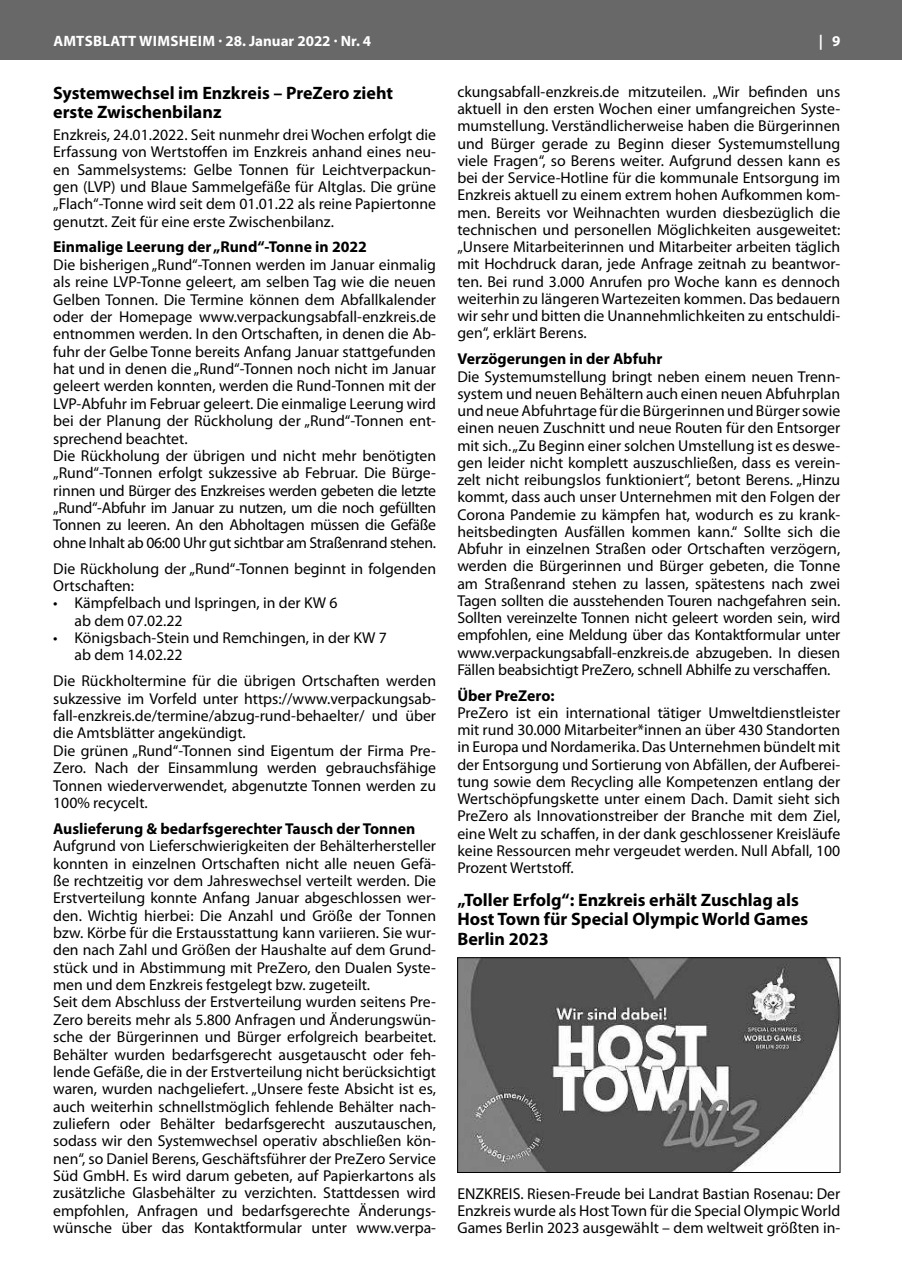
<style>
.page{position:relative;width:902px;height:1280px;background:#fff}
.page>*{position:absolute;margin:0;border:0;box-sizing:border-box;transform-origin:0 0}
.t1{font:700 18px/19.5px "Myriad Pro";color:#000}
.t2{font:15.75px/17.4px "Myriad Pro";color:#000}
.t3{font:700 15.75px "Myriad Pro";color:#000}
.t4{font:700 15px "Myriad Pro";letter-spacing:.01em;color:#fff}
</style>
<div class="page">
<div style="left:0;top:0;width:901px;height:60px;background:#676867"></div>
<img style="left:459px;top:959px;width:379px;height:212px">
<div style="left:457px;top:957px;width:383px;height:216px;border:1px solid #000"></div>
<p class="t4" style="left:53px;top:31px;width:319px">AMTSBLATT WIMSHEIM · 28. Januar 2022 · Nr. 4</p>
<p class="t4" style="left:818px;top:31px;width:23px">| 9</p>
<p class="t1" style="left:53px;top:82px;width:341px">Systemwechsel im Enzkreis – PreZero zieht erste Zwischenbilanz</p>
<p class="t2" style="left:53px;top:126px;width:384px;text-align:justify">Enzkreis, 24.01.2022. Seit nunmehr drei Wochen erfolgt die Erfassung von Wertstoffen im Enzkreis anhand eines neu&shy;en Sammelsystems: Gelbe Tonnen für Leichtverpackun&shy;gen (LVP) und Blaue Sammelgefäße für Altglas. Die grüne „Flach“-Tonne wird seit dem 01.01.22 als reine Papiertonne genutzt. Zeit für eine erste Zwischenbilanz.</p>
<p class="t3" style="left:53px;top:237px;width:315px">Einmalige Leerung der „Rund“-Tonne in 2022</p>
<p class="t2" style="left:53px;top:256px;width:384px">Die bisherigen „Rund“-Tonnen werden im Januar einmalig als reine LVP-Tonne geleert, am selben Tag wie die neuen Gelben Tonnen. Die Termine können dem Abfallkalender oder der Homepage www.verpackungsabfall-enzkreis.de entnommen werden. In den Ortschaften, in denen die Ab&shy;fuhr der Gelbe Tonne bereits Anfang Januar stattgefunden hat und in denen die „Rund“-Tonnen noch nicht im Januar geleert werden konnten, werden die Rund-Tonnen mit der LVP-Abfuhr im Februar geleert. Die einmalige Leerung wird bei der Planung der Rückholung der „Rund“-Tonnen ent&shy;sprechend beachtet.<br>Die Rückholung der übrigen und nicht mehr benötigten „Rund“-Tonnen erfolgt sukzessive ab Februar. Die Bürge&shy;rinnen und Bürger des Enzkreises werden gebeten die letzte „Rund“-Abfuhr im Januar zu nutzen, um die noch gefüllten Tonnen zu leeren. An den Abholtagen müssen die Gefäße ohne Inhalt ab 06:00 Uhr gut sichtbar am Straßenrand stehen.</p>
<p class="t2" style="left:53px;top:559px;width:384px">Die Rückholung der „Rund“-Tonnen beginnt in folgenden<br>Ortschaften:</p>
<p class="t2" style="left:74px;top:594px;width:264px;text-indent:-21px">• Kämpfelbach und Ispringen, in der KW 6 ab dem 07.02.22</p>
<p class="t2" style="left:74px;top:629px;width:314px;text-indent:-21px">• Königsbach-Stein und Remchingen, in der KW 7 ab dem 14.02.22</p>
<p class="t2" style="left:53px;top:672px;width:384px">Die Rückholtermine für die übrigen Ortschaften werden sukzessive im Vorfeld unter https://www.verpackungsab&shy;fall-enzkreis.de/termine/abzug-rund-behaelter/ und über die Amtsblätter angekündigt.<br>Die grünen „Rund“-Tonnen sind Eigentum der Firma Pre-Zero. Nach der Einsammlung werden gebrauchsfähige Tonnen wiederverwendet, abgenutzte Tonnen werden zu 100% recycelt.</p>
<p class="t3" style="left:53px;top:818px;width:363px">Auslieferung &amp; bedarfsgerechter Tausch der Tonnen</p>
<p class="t2" style="left:53px;top:837px;width:384px">Aufgrund von Lieferschwierigkeiten der Behälterhersteller konnten in einzelnen Ortschaften nicht alle neuen Gefä&shy;ße rechtzeitig vor dem Jahreswechsel verteilt werden. Die Erstverteilung konnte Anfang Januar abgeschlossen wer&shy;den. Wichtig hierbei: Die Anzahl und Größe der Tonnen bzw. Körbe für die Erstausstattung kann variieren. Sie wur&shy;den nach Zahl und Größen der Haushalte auf dem Grund&shy;stück und in Abstimmung mit PreZero, den Dualen Syste&shy;men und dem Enzkreis festgelegt bzw. zugeteilt.<br>Seit dem Abschluss der Erstverteilung wurden seitens Pre-Zero bereits mehr als 5.800 Anfragen und Änderungswün&shy;sche der Bürgerinnen und Bürger erfolgreich bearbeitet.<br>Behälter wurden bedarfsgerecht ausgetauscht oder feh&shy;lende Gefäße, die in der Erstverteilung nicht berücksichtigt waren, wurden nachgeliefert. „Unsere feste Absicht ist es, auch weiterhin schnellstmöglich fehlende Behälter nach&shy;zuliefern oder Behälter bedarfsgerecht auszutauschen, sodass wir den Systemwechsel operativ abschließen kön&shy;nen“, so Daniel Berens, Geschäftsführer der PreZero Service Süd GmbH. Es wird darum gebeten, auf Papierkartons als zusätzliche Glasbehälter zu verzichten. Stattdessen wird empfohlen, Anfragen und bedarfsgerechte Änderungs&shy;wünsche über das Kontaktformular unter www.verpa-</p>
<p class="t2" style="left:457px;top:83px;width:384px;text-align:justify">ckungsabfall-enzkreis.de mitzuteilen. „Wir befinden uns aktuell in den ersten Wochen einer umfangreichen Syste&shy;mumstellung. Verständlicherweise haben die Bürgerinnen und Bürger gerade zu Beginn dieser Systemumstellung viele Fragen“, so Berens weiter. Aufgrund dessen kann es bei der Service-Hotline für die kommunale Entsorgung im Enzkreis aktuell zu einem extrem hohen Aufkommen kom&shy;men. Bereits vor Weihnachten wurden diesbezüglich die technischen und personellen Möglichkeiten ausgeweitet: „Unsere Mitarbeiterinnen und Mitarbeiter arbeiten täglich mit Hochdruck daran, jede Anfrage zeitnah zu beantwor&shy;ten. Bei rund 3.000 Anrufen pro Woche kann es dennoch weiterhin zu längeren Wartezeiten kommen. Das bedauern wir sehr und bitten die Unannehmlichkeiten zu entschuldi&shy;gen“, erklärt Berens.</p>
<p class="t3" style="left:457px;top:349px;width:207px">Verzögerungen in der Abfuhr</p>
<p class="t2" style="left:457px;top:367px;width:384px;text-align:justify">Die Systemumstellung bringt neben einem neuen Trenn&shy;system und neuen Behältern auch einen neuen Abfuhrplan und neue Abfuhrtage für die Bürgerinnen und Bürger sowie einen neuen Zuschnitt und neue Routen für den Entsorger mit sich. „Zu Beginn einer solchen Umstellung ist es deswe&shy;gen leider nicht komplett auszuschließen, dass es verein&shy;zelt nicht reibungslos funktioniert“, betont Berens. „Hinzu kommt, dass auch unser Unternehmen mit den Folgen der Corona Pandemie zu kämpfen hat, wodurch es zu krank&shy;heitsbedingten Ausfällen kommen kann.“ Sollte sich die Abfuhr in einzelnen Straßen oder Ortschaften verzögern, werden die Bürgerinnen und Bürger gebeten, die Tonne am Straßenrand stehen zu lassen, spätestens nach zwei Tagen sollten die ausstehenden Touren nachgefahren sein.<br>Sollten vereinzelte Tonnen nicht geleert worden sein, wird empfohlen, eine Meldung über das Kontaktformular unter www.verpackungsabfall-enzkreis.de abzugeben. In diesen Fällen beabsichtigt PreZero, schnell Abhilfe zu verschaffen.</p>
<p class="t3" style="left:457px;top:685px;width:99px">Über PreZero:</p>
<p class="t2" style="left:457px;top:704px;width:384px;text-align:justify">PreZero ist ein international tätiger Umweltdienstleister mit rund 30.000 Mitarbeiter*innen an über 430 Standorten in Europa und Nordamerika. Das Unternehmen bündelt mit der Entsorgung und Sortierung von Abfällen, der Aufberei&shy;tung sowie dem Recycling alle Kompetenzen entlang der Wertschöpfungskette unter einem Dach. Damit sieht sich PreZero als Innovationstreiber der Branche mit dem Ziel, eine Welt zu schaffen, in der dank geschlossener Kreisläufe keine Ressourcen mehr vergeudet werden. Null Abfall, 100<br>Prozent Wertstoff.</p>
<p class="t1" style="left:457px;top:889px;width:352px">„Toller Erfolg“: Enzkreis erhält Zuschlag als<br>Host Town für Special Olympic World Games<br>Berlin 2023</p>
<p class="t2" style="left:457px;top:1184px;width:384px;text-align:justify">ENZKREIS. Riesen-Freude bei Landrat Bastian Rosenau: Der Enzkreis wurde als Host Town für die Special Olympic World Games Berlin 2023 ausgewählt – dem weltweit größten in-</p>
</div>
